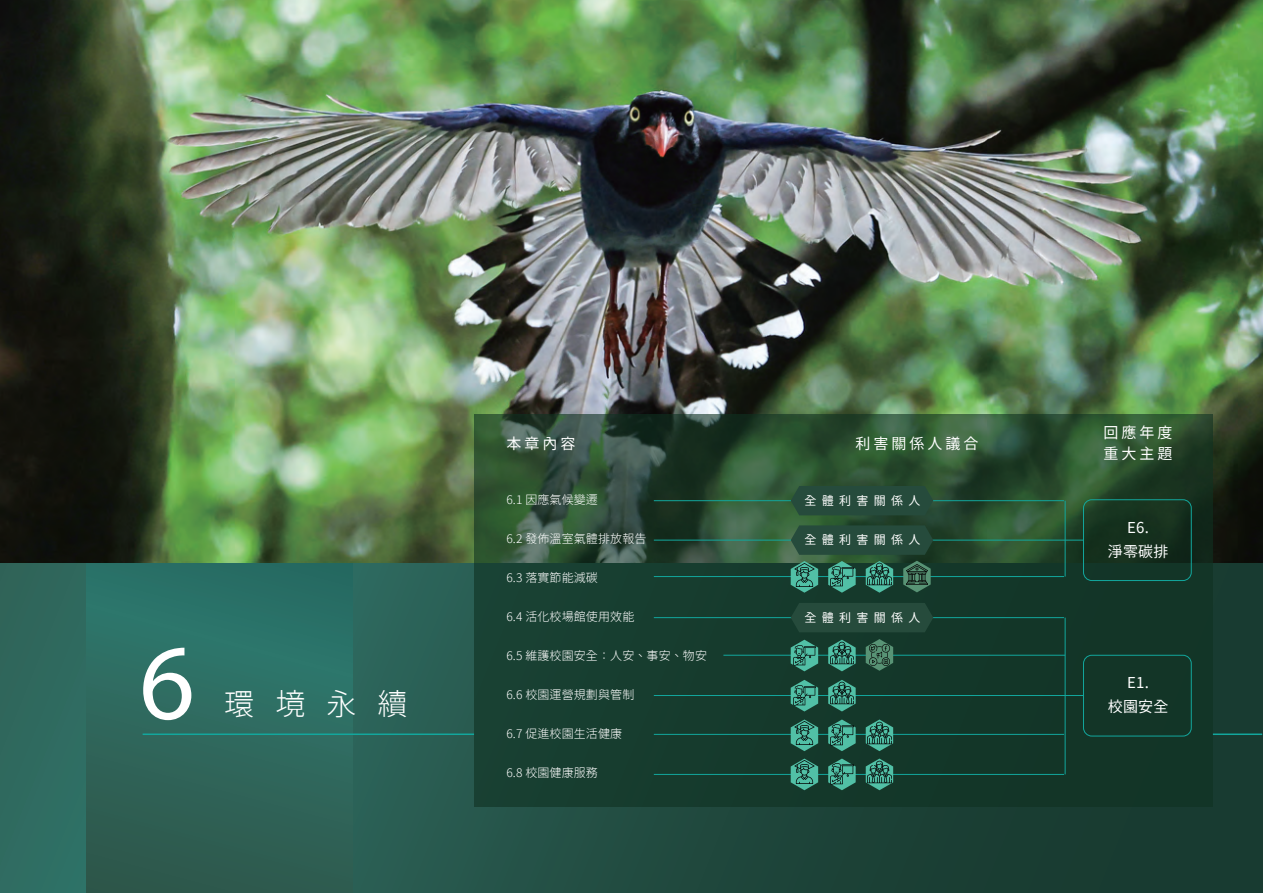
<style>
.page{position:relative;width:1263px;height:893px;background:#fff}
.page>*{position:absolute;margin:0;border:0;box-sizing:border-box;transform-origin:0 0}
.t1{font:108px "Myriad Pro";color:#fff}
.t2{font:300 30px "Taipei Sans TC Beta";color:#fff}
.t3{font:15px/24px "Taipei Sans TC Beta";letter-spacing:.2em;color:#fff;text-align:center}
.t4{font:300 12px "Taipei Sans TC Beta";letter-spacing:.01em;color:#fff}
.t5{font:12px "Taipei Sans TC Beta";letter-spacing:.445em;color:#fff}
</style>
<div class="page">
<svg style="left:0;top:562px;width:1263px;height:331px;background:#235147"></svg>
<svg style="left:86px;top:562px;width:266px;height:331px;background:#2d685d"></svg>
<hr style="left:143px;top:733px;width:331px;height:2px;background:#12a79d">
<hr style="left:1213px;top:733px;width:49px;height:2px;background:#12a79d">
<img style="left:0;top:0;width:1263px;height:562px">
<svg style="left:474px;top:414px;width:739px;height:393px;background:#1d412e"></svg>
<hr style="left:654px;top:500px;width:410px;height:1px;background:#12a79d">
<hr style="left:654px;top:774px;width:410px;height:1px;background:#12a79d">
<hr style="left:723px;top:655px;width:342px;height:1px;background:#12a79d">
<hr style="left:654px;top:576px;width:410px;height:1px;background:#12a79d">
<hr style="left:654px;top:617px;width:410px;height:1px;background:#12a79d">
<hr style="left:654px;top:695px;width:429px;height:1px;background:#12a79d">
<hr style="left:654px;top:734px;width:410px;height:1px;background:#12a79d">
<hr style="left:1065px;top:501px;width:1px;height:76px;background:#12a79d">
<hr style="left:1065px;top:618px;width:1px;height:156px;background:#12a79d">
<hr style="left:654px;top:540px;width:429px;height:1px;background:#12a79d">
<svg style="left:866px;top:639px;width:27px;height:32px"></svg>
<img style="left:869px;top:644px;width:21px;height:21px">
<svg style="left:791px;top:640px;width:27px;height:31px"></svg>
<img style="left:793px;top:644px;width:23px;height:22px">
<svg style="left:828px;top:640px;width:28px;height:31px"></svg>
<img style="left:830px;top:641px;width:23px;height:23px">
<svg style="left:791px;top:561px;width:27px;height:32px"></svg>
<img style="left:793px;top:563px;width:23px;height:23px">
<svg style="left:828px;top:561px;width:28px;height:32px"></svg>
<img style="left:831px;top:565px;width:22px;height:23px">
<svg style="left:866px;top:561px;width:27px;height:32px"></svg>
<img style="left:868px;top:563px;width:23px;height:23px">
<svg style="left:903px;top:561px;width:28px;height:31px"></svg>
<img style="left:907px;top:564px;width:20px;height:21px">
<svg style="left:791px;top:719px;width:27px;height:32px"></svg>
<img style="left:793px;top:722px;width:23px;height:22px">
<svg style="left:828px;top:719px;width:28px;height:32px"></svg>
<img style="left:831px;top:724px;width:22px;height:22px">
<svg style="left:866px;top:719px;width:27px;height:32px"></svg>
<img style="left:868px;top:721px;width:23px;height:23px">
<svg style="left:791px;top:759px;width:27px;height:31px"></svg>
<img style="left:793px;top:761px;width:23px;height:23px">
<svg style="left:828px;top:759px;width:28px;height:31px"></svg>
<img style="left:831px;top:763px;width:22px;height:22px">
<svg style="left:866px;top:759px;width:27px;height:31px"></svg>
<img style="left:868px;top:760px;width:23px;height:23px">
<svg style="left:791px;top:680px;width:27px;height:31px"></svg>
<img style="left:793px;top:684px;width:23px;height:23px">
<svg style="left:828px;top:680px;width:28px;height:31px"></svg>
<img style="left:830px;top:681px;width:23px;height:24px">
<div style="left:1083px;top:499px;width:109px;height:82px;border:1px solid #12a79d;border-radius:8px"></div>
<div style="left:1083px;top:655px;width:109px;height:81px;border:1px solid #12a79d;border-radius:8px"></div>
<div style="left:791px;top:486px;width:142px;height:29px;background:#264b3c"></div>
<svg style="left:791px;top:525px;width:142px;height:30px;background:#264b3b"></svg>
<div style="left:791px;top:603px;width:142px;height:29px;background:#264b3c"></div>
<h1 class="t1" style="left:140px;top:616px;width:57px">6</h1>
<h2 class="t2" style="left:224px;top:687px;width:185px">環境永續</h2>
<p class="t3" style="left:506px;top:432px;width:70px">本章內容</p>
<p class="t3" style="left:855px;top:432px;width:124px">利害關係人議合</p>
<p class="t4" style="left:506px;top:493px;width:93px">6.1 因應氣候變遷</p>
<p class="t4" style="left:506px;top:532px;width:142px">6.2 發佈溫室氣體排放報告</p>
<p class="t4" style="left:506px;top:571px;width:93px">6.3 落實節能減碳</p>
<p class="t4" style="left:506px;top:610px;width:129px">6.4 活化校場館使用效能</p>
<p class="t4" style="left:506px;top:649px;width:202px">6.5 維護校園安全：人安、事安、物安</p>
<p class="t4" style="left:506px;top:688px;width:129px">6.6 校園運營規劃與管制</p>
<p class="t4" style="left:506px;top:727px;width:117px">6.7 促進校園生活健康</p>
<p class="t4" style="left:506px;top:766px;width:93px">6.8 校園健康服務</p>
<p class="t5" style="left:804px;top:494px;width:118px">全體利害關係人</p>
<p class="t5" style="left:804px;top:533px;width:118px">全體利害關係人</p>
<p class="t5" style="left:804px;top:611px;width:118px">全體利害關係人</p>
<p class="t3" style="left:1103px;top:423px;width:70px;line-height:21px;text-align:left">回應年度重大主題</p>
<p class="t3" style="left:1108px;top:515px;width:62px">E6.<br>淨零碳排</p>
<p class="t3" style="left:1108px;top:671px;width:62px">E1.<br>校園安全</p>
</div>
